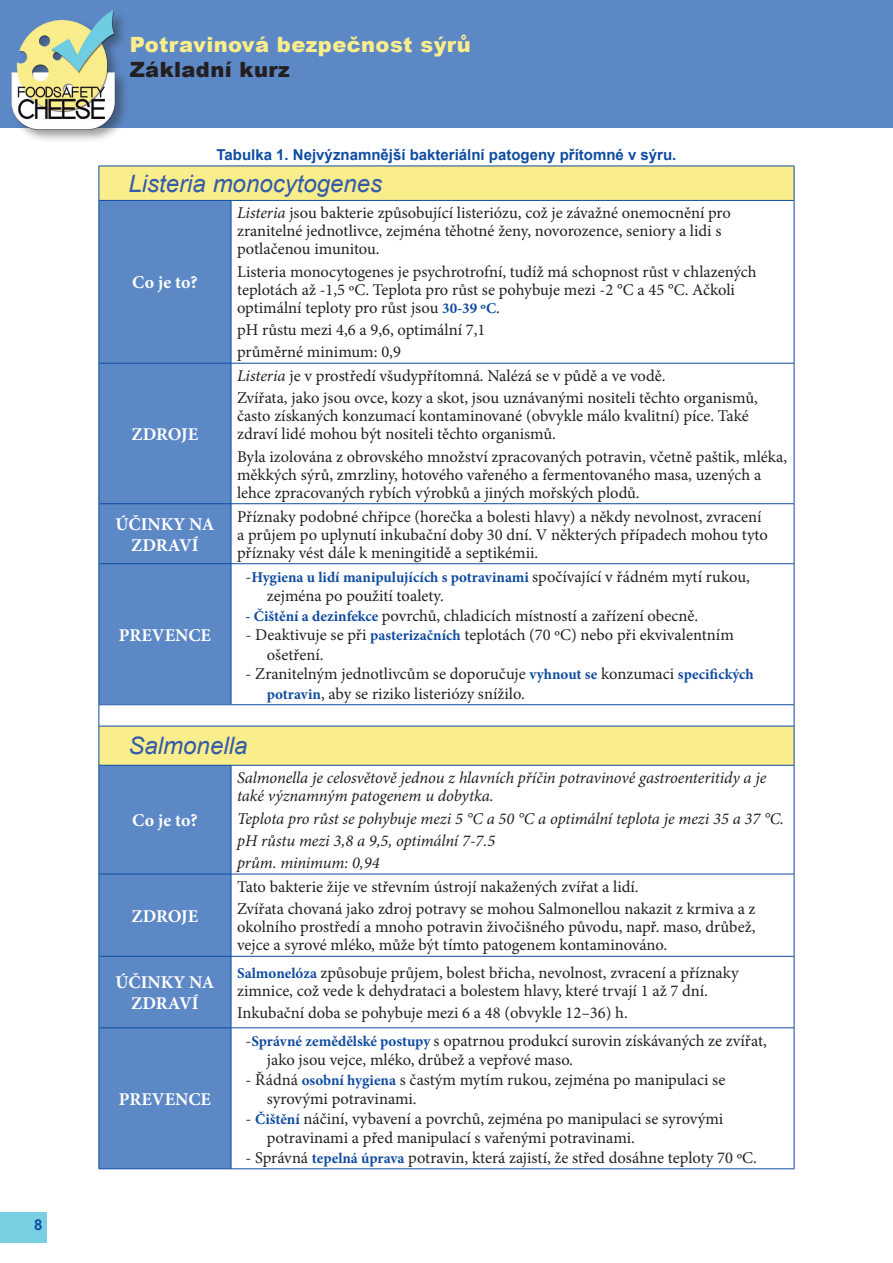
<style>
.page{position:relative;width:893px;height:1263px;background:#fff}
.page>*{position:absolute;margin:0;border:0;box-sizing:border-box;transform-origin:0 0}
.t1{font:italic 24px "Arial";color:#335ba9}
.t2{font:900 21px "Arial";letter-spacing:.02em;color:#faed8b}
.t3{font:900 21px "Arial";letter-spacing:.02em;color:#231f20}
.t4{font:700 18px/21px "Minion Pro";color:#fff;text-align:center}
.t5{font:16.5px/18px "Minion Pro";color:#231f20}
.t6{font:italic 16.5px/22.2px "Minion Pro";letter-spacing:-.01em;color:#231f20}
.t7{font:700 15px "Minion Pro";color:#0f4ca0}
.t8{font:700 15px "Arial";color:#0f4ca0}
.s1{font-style:italic}
.s2{font-weight:700;font-size:15px;color:#0f4ca0}
.s3{font-weight:400;font-size:16.5px;color:#231f20}
</style>
<div class="page">
<div style="left:0;top:0;width:893px;height:128px;background:#5c88c6"></div>
<div style="left:0;top:1212px;width:47px;height:30px;background:#79d0e3"></div>
<div style="left:10px;top:9px;width:119px;height:134px;background:#231f20;opacity:.43"></div>
<img style="left:10px;top:9px;width:108px;height:121px">
<div style="left:100px;top:167px;width:694px;height:33px;background:#faed8b"></div>
<div style="left:100px;top:201px;width:131px;height:967px;background:#5c88c6"></div>
<svg style="left:231px;top:201px;width:563px;height:967px"></svg>
<div style="left:99px;top:705px;width:695px;height:21px;background:#fff"></div>
<hr style="left:794px;top:166px;width:1px;height:34px;background:#0f4ca0">
<hr style="left:794px;top:726px;width:1px;height:39px;background:#0f4ca0">
<hr style="left:99px;top:166px;width:132px;height:1px;background:#0f4ca0">
<hr style="left:99px;top:166px;width:1px;height:34px;background:#0f4ca0">
<hr style="left:231px;top:166px;width:563px;height:1px;background:#0f4ca0">
<hr style="left:99px;top:726px;width:1px;height:39px;background:#0f4ca0">
<hr style="left:99px;top:200px;width:132px;height:1px;background:#0f4ca0">
<hr style="left:99px;top:201px;width:1px;height:162px;background:#0f4ca0">
<hr style="left:231px;top:200px;width:563px;height:1px;background:#0f4ca0">
<hr style="left:231px;top:201px;width:1px;height:162px;background:#0f4ca0">
<hr style="left:794px;top:201px;width:1px;height:162px;background:#0f4ca0">
<hr style="left:99px;top:363px;width:132px;height:1px;background:#0f4ca0">
<hr style="left:99px;top:363px;width:1px;height:140px;background:#0f4ca0">
<hr style="left:231px;top:363px;width:563px;height:1px;background:#0f4ca0">
<hr style="left:231px;top:363px;width:1px;height:140px;background:#0f4ca0">
<hr style="left:794px;top:363px;width:1px;height:140px;background:#0f4ca0">
<hr style="left:99px;top:503px;width:132px;height:1px;background:#0f4ca0">
<hr style="left:99px;top:504px;width:1px;height:59px;background:#0f4ca0">
<hr style="left:231px;top:503px;width:563px;height:1px;background:#0f4ca0">
<hr style="left:231px;top:504px;width:1px;height:59px;background:#0f4ca0">
<hr style="left:794px;top:504px;width:1px;height:59px;background:#0f4ca0">
<hr style="left:99px;top:563px;width:132px;height:1px;background:#0f4ca0">
<hr style="left:99px;top:564px;width:1px;height:140px;background:#0f4ca0">
<hr style="left:231px;top:563px;width:563px;height:1px;background:#0f4ca0">
<hr style="left:231px;top:564px;width:1px;height:140px;background:#0f4ca0">
<hr style="left:794px;top:564px;width:1px;height:140px;background:#0f4ca0">
<hr style="left:99px;top:765px;width:132px;height:1px;background:#0f4ca0">
<hr style="left:99px;top:765px;width:1px;height:109px;background:#0f4ca0">
<hr style="left:231px;top:765px;width:563px;height:1px;background:#0f4ca0">
<hr style="left:231px;top:765px;width:1px;height:109px;background:#0f4ca0">
<hr style="left:794px;top:765px;width:1px;height:109px;background:#0f4ca0">
<hr style="left:99px;top:874px;width:132px;height:1px;background:#0f4ca0">
<hr style="left:99px;top:874px;width:1px;height:82px;background:#0f4ca0">
<hr style="left:231px;top:874px;width:563px;height:1px;background:#0f4ca0">
<hr style="left:231px;top:874px;width:1px;height:82px;background:#0f4ca0">
<hr style="left:794px;top:874px;width:1px;height:82px;background:#0f4ca0">
<hr style="left:99px;top:956px;width:132px;height:1px;background:#0f4ca0">
<hr style="left:99px;top:956px;width:1px;height:71px;background:#0f4ca0">
<hr style="left:231px;top:956px;width:563px;height:1px;background:#0f4ca0">
<hr style="left:231px;top:956px;width:1px;height:71px;background:#0f4ca0">
<hr style="left:794px;top:956px;width:1px;height:71px;background:#0f4ca0">
<hr style="left:99px;top:1027px;width:132px;height:1px;background:#0f4ca0">
<hr style="left:99px;top:1028px;width:1px;height:140px;background:#0f4ca0">
<hr style="left:231px;top:1027px;width:563px;height:1px;background:#0f4ca0">
<hr style="left:231px;top:1028px;width:1px;height:140px;background:#0f4ca0">
<hr style="left:794px;top:1028px;width:1px;height:140px;background:#0f4ca0">
<hr style="left:99px;top:704px;width:132px;height:1px;background:#0f4ca0">
<svg style="left:99px;top:705px;width:1px;height:21px"></svg>
<hr style="left:231px;top:704px;width:563px;height:1px;background:#0f4ca0">
<svg style="left:794px;top:705px;width:1px;height:21px"></svg>
<hr style="left:99px;top:726px;width:132px;height:1px;background:#0f4ca0">
<hr style="left:231px;top:726px;width:563px;height:1px;background:#0f4ca0">
<hr style="left:99px;top:1168px;width:132px;height:1px;background:#0f4ca0">
<hr style="left:231px;top:1168px;width:563px;height:1px;background:#0f4ca0">
<p class="t8" style="left:34px;top:1215px;width:10px">8</p>
<p class="t2" style="left:130px;top:29px;width:343px">Potravinová bezpečnost sýrů</p>
<p class="t3" style="left:130px;top:54px;width:162px">Základní kurz</p>
<p class="t8" style="left:217px;top:145px;width:461px">Tabulka 1. Nejvýznamnější bakteriální patogeny přítomné v sýru.</p>
<h1 class="t1" style="left:129px;top:168px;width:255px">Listeria monocytogenes</h1>
<p class="t4" style="left:132px;top:272px;width:67px">Co je to?</p>
<p class="t4" style="left:132px;top:423px;width:68px">ZDROJE</p>
<p class="t5" style="left:237px;top:204px;width:495px"><span class="s1">Listeria</span> jsou bakterie způsobující listeriózu, což je závažné onemocnění pro zranitelné jednotlivce, zejména těhotné ženy, novorozence, seniory a lidi s potlačenou imunitou.</p>
<p class="t5" style="left:237px;top:262px;width:521px">Listeria monocytogenes je psychrotrofní, tudíž má schopnost růst v chlazených teplotách až -1,5 ºC. Teplota pro růst se pohybuje mezi -2 °C a 45 °C. Ačkoli optimální teploty pro růst jsou <span class="s2">30-39 ºC</span>.</p>
<p class="t5" style="left:237px;top:319px;width:250px;line-height:22.2px">pH růstu mezi 4,6 a 9,6, optimální 7,1 průměrné minimum: 0,9</p>
<p class="t5" style="left:237px;top:365px;width:522px;line-height:22.2px"><span class="s1">Listeria</span> je v prostředí všudypřítomná. Nalézá se v půdě a ve vodě.<br>Zvířata, jako jsou ovce, kozy a skot, jsou uznávanými nositeli těchto organismů,</p>
<p class="t5" style="left:237px;top:407px;width:513px">často získaných konzumací kontaminované (obvykle málo kvalitní) píce. Také zdraví lidé mohou být nositeli těchto organismů.</p>
<p class="t5" style="left:237px;top:447px;width:551px">Byla izolována z obrovského množství zpracovaných potravin, včetně paštik, mléka, měkkých sýrů, zmrzliny, hotového vařeného a fermentovaného masa, uzených a lehce zpracovaných rybích výrobků a jiných mořských plodů.</p>
<p class="t4" style="left:115px;top:513px;width:100px">ÚČINKY NA<br>ZDRAVÍ</p>
<p class="t5" style="left:237px;top:507px;width:532px">Příznaky podobné chřipce (horečka a bolesti hlavy) a někdy nevolnost, zvracení a průjem po uplynutí inkubační doby 30 dní. V některých případech mohou tyto příznaky vést dále k meningitidě a septikémii.</p>
<p class="t7" style="left:246px;top:566px;width:506px"><span class="s3">-</span>Hygiena u lidí manipulujících s potravinami <span class="s3">spočívající v řádném mytí rukou,</span></p>
<p class="t5" style="left:267px;top:587px;width:178px">zejména po použití toalety.</p>
<p class="t5" style="left:246px;top:606px;width:454px"><span class="s2">- Čištění a dezinfekce</span> povrchů, chladicích místností a zařízení obecně.</p>
<p class="t5" style="left:267px;top:625px;width:469px;line-height:19.5px;text-indent:-21px">- Deaktivuje se při <span class="s2">pasterizačních</span> teplotách (70 ºC) nebo při ekvivalentním ošetření.</p>
<p class="t5" style="left:267px;top:664px;width:488px;line-height:19.5px;text-indent:-21px">- Zranitelným jednotlivcům se doporučuje <span class="s2">vyhnout se</span> konzumaci <span class="s2">specifických potravin</span>, aby se riziko listeriózy snížilo.</p>
<h1 class="t1" style="left:129px;top:730px;width:120px">Salmonella</h1>
<p class="t4" style="left:119px;top:624px;width:94px">PREVENCE</p>
<p class="t4" style="left:132px;top:810px;width:67px">Co je to?</p>
<p class="t4" style="left:132px;top:905px;width:68px">ZDROJE</p>
<p class="t6" style="left:237px;top:769px;width:531px;line-height:18px">Salmonella je celosvětově jednou z hlavních příčin potravinové gastroenteritidy a je také významným patogenem u dobytka.</p>
<p class="t6" style="left:237px;top:807px;width:549px">Teplota pro růst se pohybuje mezi 5 °C a 50 °C a optimální teplota je mezi 35 a 37 °C. pH růstu mezi 3,8 a 9,5, optimální 7-7.5<br>prům. minimum: 0,94</p>
<p class="t5" style="left:237px;top:876px;width:520px;line-height:22.2px">Tato bakterie žije ve střevním ústrojí nakažených zvířat a lidí.<br>Zvířata chovaná jako zdroj potravy se mohou Salmonellou nakazit z krmiva a z</p>
<p class="t5" style="left:237px;top:918px;width:520px">okolního prostředí a mnoho potravin živočišného původu, např. maso, drůbež, vejce a syrové mléko, může být tímto patogenem kontaminováno.</p>
<p class="t4" style="left:115px;top:971px;width:100px">ÚČINKY NA<br>ZDRAVÍ</p>
<p class="t5" style="left:237px;top:964px;width:503px"><span class="s2">Salmonelóza</span> způsobuje průjem, bolest břicha, nevolnost, zvracení a příznaky zimnice, což vede k dehydrataci a bolestem hlavy, které trvají 1 až 7 dní.</p>
<p class="t5" style="left:237px;top:1004px;width:392px">Inkubační doba se pohybuje mezi 6 a 48 (obvykle 12–36) h.</p>
<p class="t4" style="left:119px;top:1088px;width:94px">PREVENCE</p>
<p class="t5" style="left:267px;top:1031px;width:501px;line-height:19.5px;text-indent:-21px">-<span class="s2">Správné zemědělské postupy</span> s opatrnou produkcí surovin získávaných ze zvířat, jako jsou vejce, mléko, drůbež a vepřové maso.</p>
<p class="t5" style="left:267px;top:1070px;width:460px;line-height:19.5px;text-indent:-21px">- Řádná <span class="s2">osobní hygiena</span> s častým mytím rukou, zejména po manipulaci se syrovými potravinami.</p>
<p class="t5" style="left:267px;top:1109px;width:458px;line-height:19.5px;text-indent:-21px">- <span class="s2">Čištění</span> náčiní, vybavení a povrchů, zejména po manipulaci se syrovými potravinami a před manipulací s vařenými potravinami.</p>
<p class="t5" style="left:246px;top:1148px;width:513px">- Správná <span class="s2">tepelná úprava</span> potravin, která zajistí, že střed dosáhne teploty 70 ºC.</p>
</div>
